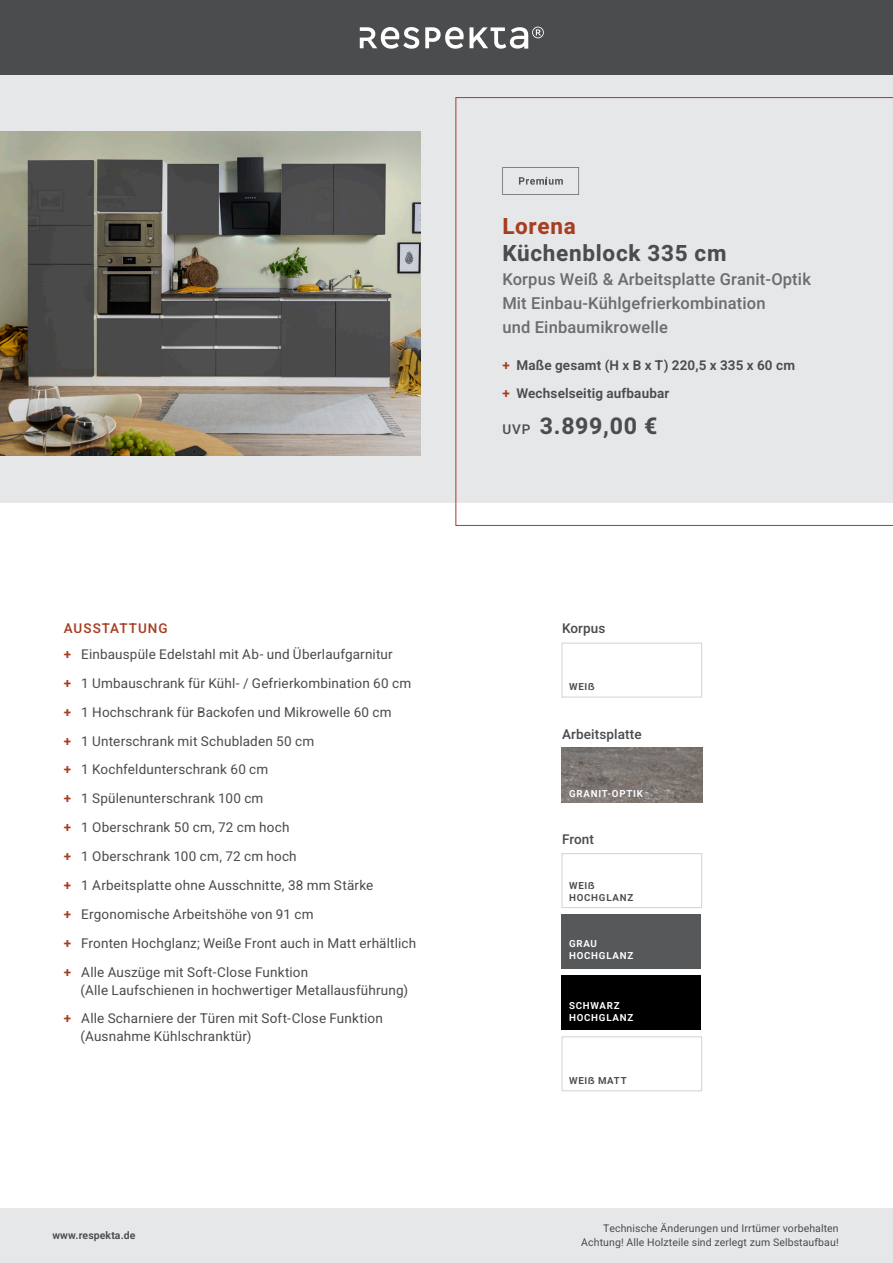
<style>
.page{position:relative;width:893px;height:1263px;background:#fff}
.page>*{position:absolute;margin:0;border:0;box-sizing:border-box;transform-origin:0 0}
.t1{font:700 23.1px "Heebo";color:#4b4c4d}
.t2{font:700 22.5px "Heebo";letter-spacing:.03em;color:#4b4c4d}
.t3{font:700 22.5px "Heebo";letter-spacing:.03em;color:#a63e22}
.t4{font:500 16.5px/24px "Heebo";letter-spacing:.01em;color:#6c6d70}
.Absatzformat_2{font:13.5px/18px "Heebo";letter-spacing:.015em;color:#4b4c4d}
.Absatzformat_2-2{font:600 13.5px "Heebo";letter-spacing:.01em;color:#4b4c4d}
.t5{font:500 13.5px "Heebo";letter-spacing:.01em;color:#4b4c4d}
.t6{font:500 13.5px "Heebo";letter-spacing:.075em;color:#a63e22}
.t7{font:10.5px/13.5px "Heebo";letter-spacing:.01em;color:#4b4c4d;text-align:right}
.t8{font:600 10.5px "Heebo";letter-spacing:.01em;color:#4b4c4d}
.t9{font:600 9.75px/12px "Heebo";letter-spacing:.075em;color:#fff}
.t10{font:600 9.75px "Heebo";letter-spacing:.075em;color:#4b4c4d}
.s1{font-weight:600;color:#a63e22}
.s2{color:#a63e22}
.s3{font-weight:500;font-size:13.5px}
</style>
<div class="page">
<div style="left:0;top:0;width:893px;height:75px;background:#4b4c4d"></div>
<div style="left:0;top:1208px;width:893px;height:55px;background:#e6e7e9"></div>
<svg style="left:360px;top:27px;width:59px;height:22px"></svg>
<svg style="left:425px;top:27px;width:119px;height:22px"></svg>
<div style="left:0;top:75px;width:893px;height:428px;background:#e6e7e9"></div>
<svg style="left:455px;top:97px;width:438px;height:429px"></svg>
<img style="left:0;top:131px;width:421px;height:324px">
<svg style="left:502px;top:167px;width:77px;height:28px"></svg>
<img style="left:562px;top:748px;width:140px;height:54px">
<div style="left:562px;top:1036px;width:140px;height:55px;background:#fff;border:1px solid #d1d2d4"></div>
<div style="left:562px;top:643px;width:140px;height:54px;background:#fff;border:1px solid #d1d2d4"></div>
<div style="left:562px;top:975px;width:139px;height:55px;background:#000001"></div>
<div style="left:562px;top:914px;width:139px;height:55px;background:#57585a"></div>
<div style="left:562px;top:853px;width:140px;height:55px;background:#fff;border:1px solid #d1d2d4"></div>
<p class="t6" style="left:64px;top:619px;width:105px">AUSSTATTUNG</p>
<p class="Absatzformat_2" style="left:64px;top:645px;width:331px"><span class="s1">+</span> Einbauspüle Edelstahl mit Ab- und Überlaufgarnitur</p>
<p class="Absatzformat_2" style="left:64px;top:674px;width:349px"><span class="s1">+</span> 1 Umbauschrank für Kühl- / Gefrierkombination 60 cm</p>
<p class="Absatzformat_2" style="left:64px;top:703px;width:329px"><span class="s1">+</span> 1 Hochschrank für Backofen und Mikrowelle 60 cm</p>
<p class="Absatzformat_2" style="left:64px;top:732px;width:252px"><span class="s1">+</span> 1 Unterschrank mit Schubladen 50 cm</p>
<p class="Absatzformat_2" style="left:64px;top:761px;width:206px"><span class="s1">+</span> 1 Kochfeldunterschrank 60 cm</p>
<p class="Absatzformat_2" style="left:64px;top:789px;width:201px"><span class="s1">+</span> 1 Spülenunterschrank 100 cm</p>
<p class="Absatzformat_2" style="left:64px;top:818px;width:227px"><span class="s1">+</span> 1 Oberschrank 50 cm, 72 cm hoch</p>
<p class="Absatzformat_2" style="left:64px;top:847px;width:234px"><span class="s1">+</span> 1 Oberschrank 100 cm, 72 cm hoch</p>
<p class="Absatzformat_2" style="left:64px;top:876px;width:311px"><span class="s1">+</span> 1 Arbeitsplatte ohne Ausschnitte, 38 mm Stärke</p>
<p class="Absatzformat_2" style="left:64px;top:905px;width:251px"><span class="s1">+</span> Ergonomische Arbeitshöhe von 91 cm</p>
<p class="Absatzformat_2" style="left:64px;top:934px;width:354px"><span class="s1">+</span> Fronten Hochglanz; Weiße Front auch in Matt erhältlich</p>
<p class="Absatzformat_2" style="left:81px;top:963px;width:329px;text-indent:-17px"><span class="s1">+</span> Alle Auszüge mit Soft-Close Funktion<br>(Alle Laufschienen in hochwertiger Metallausführung)</p>
<p class="Absatzformat_2" style="left:81px;top:1010px;width:304px;text-indent:-17px"><span class="s1">+</span> Alle Scharniere der Türen mit Soft-Close Funktion (Ausnahme Kühlschranktür)</p>
<p class="t3" style="left:502px;top:211px;width:75px">Lorena</p>
<p class="t2" style="left:502px;top:237px;width:226px">Küchenblock 335 cm</p>
<p class="t4" style="left:502px;top:267px;width:310px">Korpus Weiß &amp; Arbeitsplatte Granit-Optik<br>Mit Einbau-Kühlgefrierkombination<br>und Einbaumikrowelle</p>
<p class="Absatzformat_2-2" style="left:502px;top:356px;width:294px"><span class="s2">+</span> Maße gesamt (H x B x T) 220,5 x 335 x 60 cm</p>
<p class="Absatzformat_2-2" style="left:502px;top:383px;width:169px"><span class="s2">+</span> Wechselseitig aufbaubar</p>
<p class="t1" style="left:502px;top:410px;width:157px"><span class="s3">UVP</span> 3.899,00 €</p>
<p class="t5" style="left:562px;top:619px;width:45px">Korpus</p>
<p class="t10" style="left:569px;top:680px;width:27px">WEIẞ</p>
<p class="t5" style="left:562px;top:725px;width:81px">Arbeitsplatte</p>
<p class="t9" style="left:569px;top:787px;width:75px">GRANIT-OPTIK</p>
<p class="t5" style="left:562px;top:830px;width:34px">Front</p>
<p class="t10" style="left:569px;top:878px;width:27px">WEIẞ</p>
<p class="t10" style="left:569px;top:890px;width:66px">HOCHGLANZ</p>
<p class="t9" style="left:569px;top:938px;width:66px">GRAU<br>HOCHGLANZ</p>
<p class="t9" style="left:569px;top:999px;width:66px">SCHWARZ<br>HOCHGLANZ</p>
<p class="t10" style="left:569px;top:1074px;width:59px">WEIẞ MATT</p>
<p class="t8" style="left:52px;top:1228px;width:85px">www.respekta.de</p>
<p class="t7" style="left:581px;top:1222px;width:259px">Technische Änderungen und Irrtümer vorbehalten<br>Achtung! Alle Holzteile sind zerlegt zum Selbstaufbau!</p>
</div>
